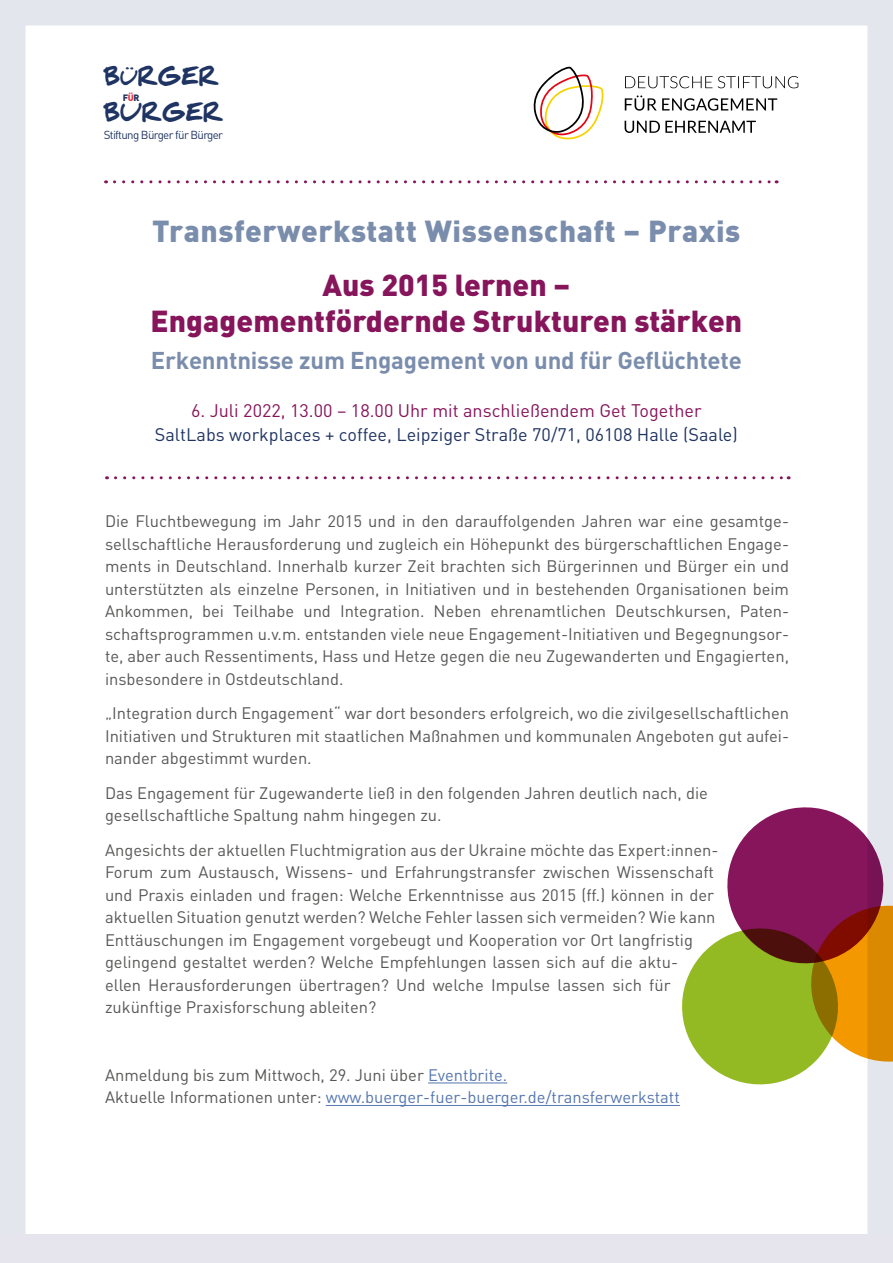
<style>
.page{position:relative;width:893px;height:1263px;background:#fff}
.page>*{position:absolute;margin:0;border:0;box-sizing:border-box;transform-origin:0 0}
.t1{font:900 30px "DIN Pro";letter-spacing:.005em;color:#86155b}
.t2{font:900 30px "DIN Pro";letter-spacing:.02em;color:#7a8dac}
.t3{font:700 24px "DIN Pro";letter-spacing:-.01em;color:#7a8dac}
.t4{font:900 21.15px/36.5px "Daniel";color:#1f3462}
.t5{font:18px "DIN Pro";color:#1f3462}
.t6{font:18px "DIN Pro";color:#86155b}
.Fließtext{font:16.5px/22.5px "DIN Pro";color:#575756;text-align:justify}
.Fließtext-2{font:16.5px "DIN Pro";color:#5576af}
.t7{font:11.55px "DIN Pro";letter-spacing:-.055em;color:#1f3462}
.t8{font:900 9.15px "DIN Pro";color:#1f3462}
.s1{color:#e7303d}
.s2{color:#5576af}
.s3{color:#575756}
</style>
<div class="page">
<div style="left:0;top:0;width:893px;height:1263px;border:26px solid #e4e6ee"></div>
<svg style="left:625px;top:121px;width:131px;height:12px"></svg>
<svg style="left:625px;top:95px;width:152px;height:16px"></svg>
<svg style="left:625px;top:76px;width:173px;height:12px"></svg>
<svg style="left:534px;top:67px;width:70px;height:72px"></svg>
<div style="left:1px;top:1234px;width:892px;height:29px;background:#e6e5ed"></div>
<svg style="left:682px;top:801px;width:211px;height:290px"></svg>
<hr style="left:428px;top:1082px;width:79px;height:1px;background:#5576af">
<hr style="left:326px;top:1105px;width:354px;height:1px;background:#5576af">
<svg style="left:114px;top:180px;width:663px;height:3px"></svg>
<svg style="left:115px;top:476px;width:674px;height:3px"></svg>
<p class="t4" style="left:104px;top:59px;width:121px">BÜRGER<br>BURGER</p>
<p class="t7" style="left:104px;top:127px;width:121px">Stiftung Bürger für Bürger</p>
<p class="t8" style="left:123px;top:92px;width:18px">F<span class="s1">Ü</span>R</p>
<p class="t2" style="left:152px;top:210px;width:590px">Transferwerkstatt Wissenschaft – Praxis</p>
<p class="t1" style="left:323px;top:264px;width:249px">Aus 2015 lernen –</p>
<p class="t1" style="left:150px;top:300px;width:593px">Engagementfördernde Strukturen stärken</p>
<p class="t3" style="left:151px;top:344px;width:592px">Erkenntnisse zum Engagement von und für Geflüchtete</p>
<p class="t6" style="left:191px;top:398px;width:512px">6. Juli 2022, 13.00 – 18.00 Uhr mit anschließendem Get Together</p>
<p class="t5" style="left:155px;top:422px;width:584px">SaltLabs workplaces + coffee, Leipziger Straße 70/71, 06108 Halle (Saale)</p>
<p class="Fließtext" style="left:105px;top:509px;width:686px">Die Fluchtbewegung im Jahr 2015 und in den darauffolgenden Jahren war eine gesamtge&shy;sellschaftliche Herausforderung und zugleich ein Höhepunkt des bürgerschaftlichen Engage&shy;ments in Deutschland. Innerhalb kurzer Zeit brachten sich Bürgerinnen und Bürger ein und unterstützten als einzelne Personen, in Initiativen und in bestehenden Organisationen beim Ankommen, bei Teilhabe und Integration. Neben ehrenamtlichen Deutschkursen, Paten&shy;schaftsprogrammen u.v.m. entstanden viele neue Engagement-Initiativen und Begegnungsor&shy;te, aber auch Ressentiments, Hass und Hetze gegen die neu Zugewanderten und Engagierten, insbesondere in Ostdeutschland.</p>
<p class="Fließtext" style="left:105px;top:701px;width:686px">„Integration durch Engagement“ war dort besonders erfolgreich, wo die zivilgesellschaftlichen Initiativen und Strukturen mit staatlichen Maßnahmen und kommunalen Angeboten gut aufei&shy;nander abgestimmt wurden.</p>
<p class="Fließtext" style="left:105px;top:781px;width:604px">Das Engagement für Zugewanderte ließ in den folgenden Jahren deutlich nach, die</p>
<p class="Fließtext" style="left:105px;top:803px;width:338px">gesellschaftliche Spaltung nahm hingegen zu.</p>
<p class="Fließtext" style="left:105px;top:838px;width:615px">Angesichts der aktuellen Fluchtmigration aus der Ukraine möchte das Expert:innen-</p>
<p class="Fließtext" style="left:105px;top:860px;width:612px;text-align:left">Forum zum Austausch, Wissens- und Erfahrungstransfer zwischen Wissenschaft und Praxis einladen und fragen: Welche Erkenntnisse aus 2015 (ff.) können in der aktuellen Situation genutzt werden? Welche Fehler lassen sich vermeiden? Wie kann Enttäuschungen im Engagement vorgebeugt und Kooperation vor Ort langfristig gelingend gestaltet werden? Welche Empfehlungen lassen sich auf die aktu&shy;ellen Herausforderungen übertragen? Und welche Impulse lassen sich für zukünftige Praxisforschung ableiten?</p>
<p class="Fließtext" style="left:105px;top:1063px;width:404px">Anmeldung bis zum Mittwoch, 29. Juni über <span class="s2">Eventbrite.</span></p>
<p class="Fließtext-2" style="left:105px;top:1086px;width:576px"><span class="s3">Aktuelle Informationen unter:</span> www.buerger-fuer-buerger.de/transferwerkstatt</p>
</div>
